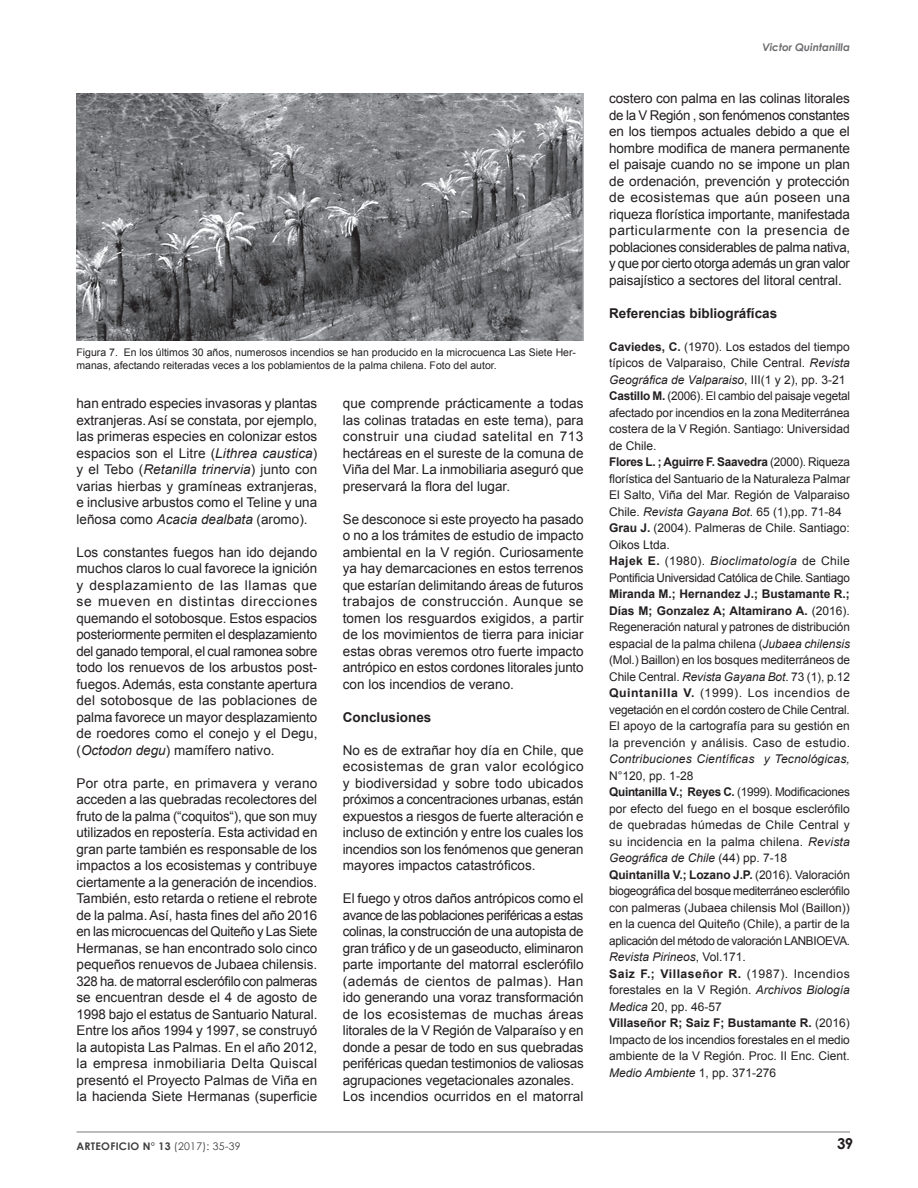
<style>
.page{position:relative;width:918px;height:1188px;background:#fff}
.page>*{position:absolute;margin:0;border:0;box-sizing:border-box;transform-origin:0 0}
.t1{font:700 15px "Century Gothic";color:#231f20}
.contenidos{font:13.5px/16.5px "Arial";color:#231f20;text-align:justify}
.sub_titulo{font:700 13.5px "Arial";color:#231f20}
.contenidos-2{font:12px/16.5px "Arial";color:#231f20;text-align:justify}
.contenidos-3{font:12px/16.5px "Arial";letter-spacing:-.025em;color:#231f20}
.pie_de_foto{font:10.5px/12.6px "Arial";color:#231f20}
.t2{font:700 10.5px "Century Gothic";letter-spacing:.025em;color:#3e3e3f}
.autor{font:italic 700 10.5px "Century Gothic";color:#6c6d70}
.s1{font-style:italic}
.s2{font-weight:400}
.s3{font-weight:700}
</style>
<div class="page">
<hr style="left:77px;top:1132px;width:773px;height:1px;background:#231f20">
<img style="left:77px;top:94px;width:507px;height:246px">
<p class="pie_de_foto" style="left:77px;top:347px;width:501px">Figura 7. En los últimos 30 años, numerosos incendios se han producido en la microcuenca Las Siete Her&shy;manas, afectando reiteradas veces a los poblamientos de la palma chilena. Foto del autor.</p>
<p class="contenidos" style="left:77px;top:396px;width:242px">han entrado especies invasoras y plantas extranjeras. Así se constata, por ejemplo, las primeras especies en colonizar estos espacios son el Litre (<span class="s1">Lithrea caustica</span>) y el Tebo (<span class="s1">Retanilla trinervia</span>) junto con varias hierbas y gramíneas extranjeras, e inclusive arbustos como el Teline y una leñosa como <span class="s1">Acacia dealbata</span> (aromo).</p>
<p class="contenidos" style="left:77px;top:544px;width:242px">Los constantes fuegos han ido dejando muchos claros lo cual favorece la ignición y desplazamiento de las llamas que se mueven en distintas direcciones quemando el sotobosque. Estos espacios posteriormente permiten el desplazamiento del ganado temporal, el cual ramonea sobre todo los renuevos de los arbustos post&shy;fuegos. Además, esta constante apertura del sotobosque de las poblaciones de palma favorece un mayor desplazamiento de roedores como el conejo y el Degu, (<span class="s1">Octodon degu</span>) mamífero nativo.</p>
<p class="contenidos" style="left:77px;top:775px;width:242px">Por otra parte, en primavera y verano acceden a las quebradas recolectores del fruto de la palma (“coquitos“), que son muy utilizados en repostería. Esta actividad en gran parte también es responsable de los impactos a los ecosistemas y contribuye ciertamente a la generación de incendios.<br>También, esto retarda o retiene el rebrote de la palma. Así, hasta fines del año 2016 en las microcuencas del Quiteño y Las Siete Hermanas, se han encontrado solo cinco pequeños renuevos de Jubaea chilensis.</p>
<p class="contenidos" style="left:77px;top:973px;width:242px">328 ha. de matorral esclerófilo con palmeras se encuentran desde el 4 de agosto de 1998 bajo el estatus de Santuario Natural.<br>Entre los años 1994 y 1997, se construyó la autopista Las Palmas. En el año 2012, la empresa inmobiliaria Delta Quiscal presentó el Proyecto Palmas de Viña en la hacienda Siete Hermanas (superficie</p>
<p class="contenidos" style="left:343px;top:396px;width:242px">que comprende prácticamente a todas las colinas tratadas en este tema), para construir una ciudad satelital en 713 hectáreas en el sureste de la comuna de Viña del Mar. La inmobiliaria aseguró que preservará la flora del lugar.</p>
<p class="contenidos" style="left:343px;top:511px;width:242px">Se desconoce si este proyecto ha pasado o no a los trámites de estudio de impacto ambiental en la V región. Curiosamente ya hay demarcaciones en estos terrenos que estarían delimitando áreas de futuros trabajos de construcción. Aunque se tomen los resguardos exigidos, a partir de los movimientos de tierra para iniciar estas obras veremos otro fuerte impacto antrópico en estos cordones litorales junto con los incendios de verano.</p>
<p class="sub_titulo" style="left:343px;top:708px;width:90px">Conclusiones</p>
<p class="contenidos" style="left:343px;top:742px;width:242px">No es de extrañar hoy día en Chile, que ecosistemas de gran valor ecológico y biodiversidad y sobre todo ubicados próximos a concentraciones urbanas, están expuestos a riesgos de fuerte alteración e incluso de extinción y entre los cuales los incendios son los fenómenos que generan mayores impactos catastróficos.</p>
<p class="contenidos" style="left:343px;top:890px;width:242px">El fuego y otros daños antrópicos como el avance de las poblaciones periféricas a estas colinas, la construcción de una autopista de gran tráfico y de un gaseoducto, eliminaron parte importante del matorral esclerófilo (además de cientos de palmas). Han ido generando una voraz transformación de los ecosistemas de muchas áreas litorales de la V Región de Valparaíso y en donde a pesar de todo en sus quebradas periféricas quedan testimonios de valiosas agrupaciones vegetacionales azonales.</p>
<p class="contenidos" style="left:343px;top:1088px;width:242px">Los incendios ocurridos en el matorral</p>
<p class="t2" style="left:77px;top:1139px;width:166px">ARTEOFICIO N° 13 <span class="s2">(2017): 35-39</span></p>
<p class="autor" style="left:762px;top:40px;width:89px">Victor Quintanilla</p>
<p class="contenidos" style="left:609px;top:91px;width:242px">costero con palma en las colinas litorales de la V Región , son fenómenos constantes en los tiempos actuales debido a que el hombre modifica de manera permanente el paisaje cuando no se impone un plan de ordenación, prevención y protección de ecosistemas que aún poseen una riqueza florística importante, manifestada particularmente con la presencia de poblaciones considerables de palma nativa, y que por cierto otorga además un gran valor paisajístico a sectores del litoral central.</p>
<p class="sub_titulo" style="left:609px;top:304px;width:170px">Referencias bibliográfícas</p>
<p class="contenidos-2" style="left:609px;top:338px;width:242px"><span class="s3">Caviedes, C.</span> (1970). Los estados del tiempo típicos de Valparaiso, Chile Central. <span class="s1">Revista Geográfica de Valparaiso</span>, III(1 y 2), pp. 3-21</p>
<p class="contenidos-2" style="left:609px;top:388px;width:242px"><span class="s3">Castillo M.</span> (2006). El cambio del paisaje vegetal afectado por incendios en la zona Mediterránea costera de la V Región. Santiago: Universidad de Chile.</p>
<p class="contenidos-2" style="left:609px;top:454px;width:242px"><span class="s3">Flores L. ; Aguirre F. Saavedra</span> (2000). Riqueza florística del Santuario de la Naturaleza Palmar El Salto, Viña del Mar. Región de Valparaiso Chile. <span class="s1">Revista Gayana Bot</span>. 65 (1),pp. 71-84</p>
<p class="contenidos-2" style="left:609px;top:520px;width:242px"><span class="s3">Grau J.</span> (2004). Palmeras de Chile. Santiago:<br>Oikos Ltda.</p>
<p class="contenidos-3" style="left:609px;top:553px;width:242px"><span class="s3">Hajek E.</span> (1980). <span class="s1">Bioclimatología</span> de Chile<br>Pontificia Universidad Católica de Chile. Santiago</p>
<p class="contenidos-2" style="left:609px;top:586px;width:242px"><span class="s3">Miranda M.; Hernandez J.; Bustamante R.; Días M; Gonzalez A; Altamirano A.</span> (2016).<br>Regeneración natural y patrones de distribución espacial de la palma chilena (<span class="s1">Jubaea chilensis </span>(Mol.) Baillon) en los bosques mediterráneos de Chile Central. <span class="s1">Revista Gayana Bot</span>. 73 (1), p.12</p>
<p class="contenidos-2" style="left:609px;top:685px;width:242px"><span class="s3">Quintanilla V.</span> (1999). Los incendios de vegetación en el cordón costero de Chile Central.<br>El apoyo de la cartografía para su gestión en la prevención y análisis. Caso de estudio.<br><span class="s1">Contribuciones Científicas y Tecnológicas, </span>N°120, pp. 1-28</p>
<p class="contenidos-2" style="left:609px;top:784px;width:242px"><span class="s3">Quintanilla V.; Reyes C.</span> (1999). Modificaciones por efecto del fuego en el bosque esclerófilo de quebradas húmedas de Chile Central y su incidencia en la palma chilena. <span class="s1">Revista Geográfica de Chile</span> (44) pp. 7-18</p>
<p class="contenidos-2" style="left:609px;top:866px;width:242px"><span class="s3">Quintanilla V.; Lozano J.P.</span> (2016). Valoración biogeográfica del bosque mediterráneo esclerófilo con palmeras (Jubaea chilensis Mol (Baillon)) en la cuenca del Quiteño (Chile), a partir de la aplicación del método de valoración LANBIOEVA.<br><span class="s1">Revista Pirineos</span>, Vol.171.</p>
<p class="contenidos-2" style="left:609px;top:965px;width:242px"><span class="s3">Saiz F.; Villaseñor R.</span> (1987). Incendios forestales en la V Región. <span class="s1">Archivos Biología Medica</span> 20, pp. 46-57</p>
<p class="contenidos-2" style="left:609px;top:1015px;width:242px"><span class="s3">Villaseñor R; Saiz F; Bustamante R.</span> (2016)<br>Impacto de los incendios forestales en el medio ambiente de la V Región. Proc. II Enc. Cient.<br><span class="s1">Medio Ambiente</span> 1, pp. 371-276</p>
<p class="t1" style="left:837px;top:1134px;width:18px">39</p>
</div>
